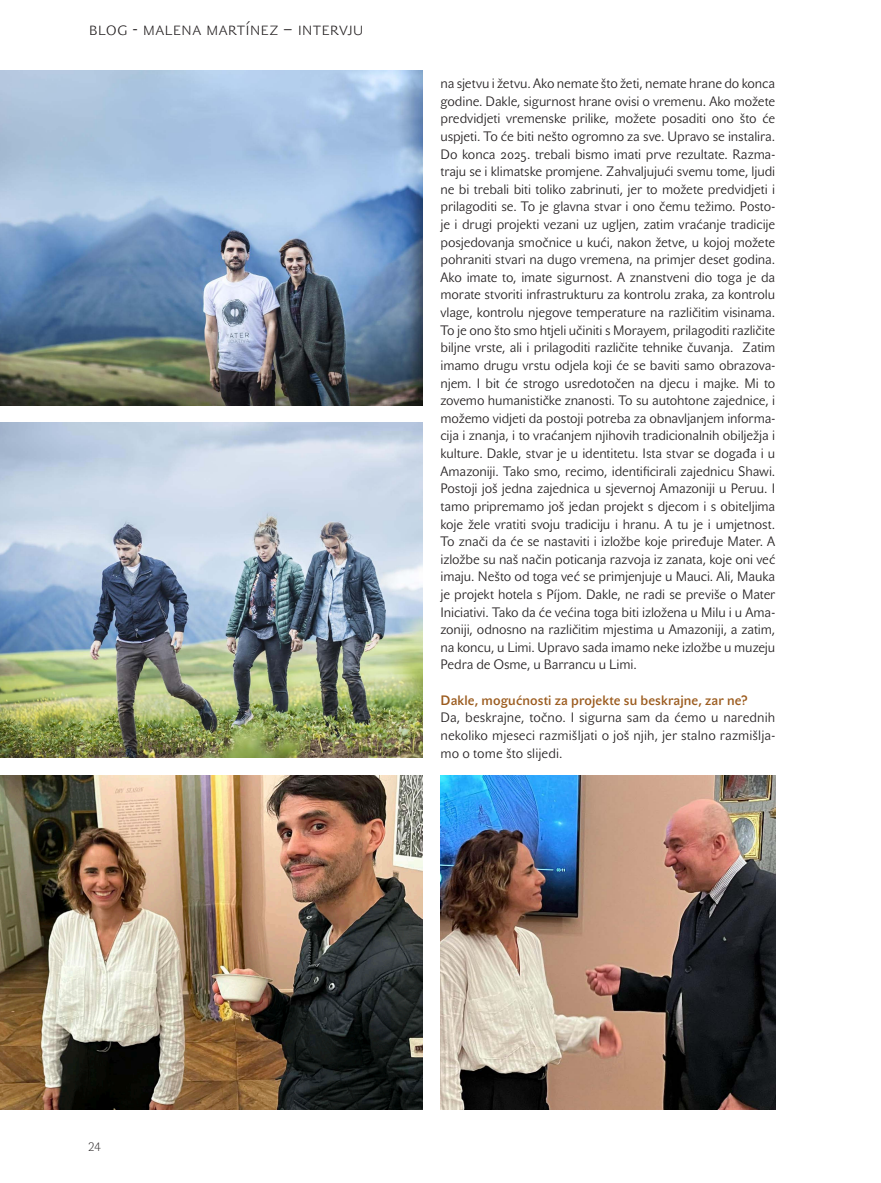
<style>
.page{position:relative;width:881px;height:1183px;background:#fff}
.page>*{position:absolute;margin:0;border:0;box-sizing:border-box;transform-origin:0 0}
.Naslov_5_-_ime_rubri{font:19.5px "John Sans White Pro";letter-spacing:.005em;color:#231f20}
.Tekst_1_-_prvi_parag{font:13.5px/17.5px "John Sans Lite Pro";letter-spacing:.005em;color:#231f20;text-align:justify}
.Tekst_1_-_prvi_parag-2{font:700 13.5px "John Sans Lite Pro";letter-spacing:.01em;color:#9b5b1e}
.t1{font:12px "John Sans White Pro";color:#231f20}
</style>
<div class="page">
<img style="left:0;top:775px;width:422px;height:334px">
<img style="left:440px;top:775px;width:335px;height:334px">
<img style="left:0;top:422px;width:422px;height:335px">
<img style="left:0;top:70px;width:422px;height:335px">
<p class="Naslov_5_-_ime_rubri" style="left:89px;top:17px;width:276px">blog - malena martínez – intervju</p>
<p class="Tekst_1_-_prvi_parag" style="left:440px;top:75px;width:336px">na sjetvu i žetvu. Ako nemate što žeti, nemate hrane do konca godine. Dakle, sigurnost hrane ovisi o vremenu. Ako možete predvidjeti vremenske prilike, možete posaditi ono što će uspjeti. To će biti nešto ogromno za sve. Upravo se instalira.<br>Do konca 2025. trebali bismo imati prve rezultate. Razma&shy;traju se i klimatske promjene. Zahvaljujući svemu tome, ljudi ne bi trebali biti toliko zabrinuti, jer to možete predvidjeti i prilagoditi se. To je glavna stvar i ono čemu težimo. Posto&shy;je i drugi projekti vezani uz ugljen, zatim vraćanje tradicije posjedovanja smočnice u kući, nakon žetve, u kojoj možete pohraniti stvari na dugo vremena, na primjer deset godina.<br>Ako imate to, imate sigurnost. A znanstveni dio toga je da morate stvoriti infrastrukturu za kontrolu zraka, za kontrolu vlage, kontrolu njegove temperature na različitim visinama.<br>To je ono što smo htjeli učiniti s Morayem, prilagoditi različite biljne vrste, ali i prilagoditi različite tehnike čuvanja. Zatim imamo drugu vrstu odjela koji će se baviti samo obrazova&shy;njem. I bit će strogo usredotočen na djecu i majke. Mi to zovemo humanističke znanosti. To su autohtone zajednice, i možemo vidjeti da postoji potreba za obnavljanjem informa&shy;cija i znanja, i to vraćanjem njihovih tradicionalnih obilježja i kulture. Dakle, stvar je u identitetu. Ista stvar se događa i u Amazoniji. Tako smo, recimo, identificirali zajednicu Shawi.<br>Postoji još jedna zajednica u sjevernoj Amazoniji u Peruu. I tamo pripremamo još jedan projekt s djecom i s obiteljima koje žele vratiti svoju tradiciju i hranu. A tu je i umjetnost.<br>To znači da će se nastaviti i izložbe koje priređuje Mater. A izložbe su naš način poticanja razvoja iz zanata, koje oni već imaju. Nešto od toga već se primjenjuje u Mauci. Ali, Mauka je projekt hotela s Píjom. Dakle, ne radi se previše o Mater Iniciativi. Tako da će većina toga biti izložena u Milu i u Ama&shy;zoniji, odnosno na različitim mjestima u Amazoniji, a zatim, na koncu, u Limi. Upravo sada imamo neke izložbe u muzeju Pedra de Osme, u Barrancu u Limi.</p>
<p class="Tekst_1_-_prvi_parag-2" style="left:440px;top:692px;width:308px">Dakle, mogućnosti za projekte su beskrajne, zar ne?</p>
<p class="Tekst_1_-_prvi_parag" style="left:440px;top:708px;width:336px">Da, beskrajne, točno. I sigurna sam da ćemo u narednih nekoliko mjeseci razmišljati o još njih, jer stalno razmišlja&shy;mo o tome što slijedi.</p>
<p class="t1" style="left:88px;top:1139px;width:14px">24</p>
</div>
